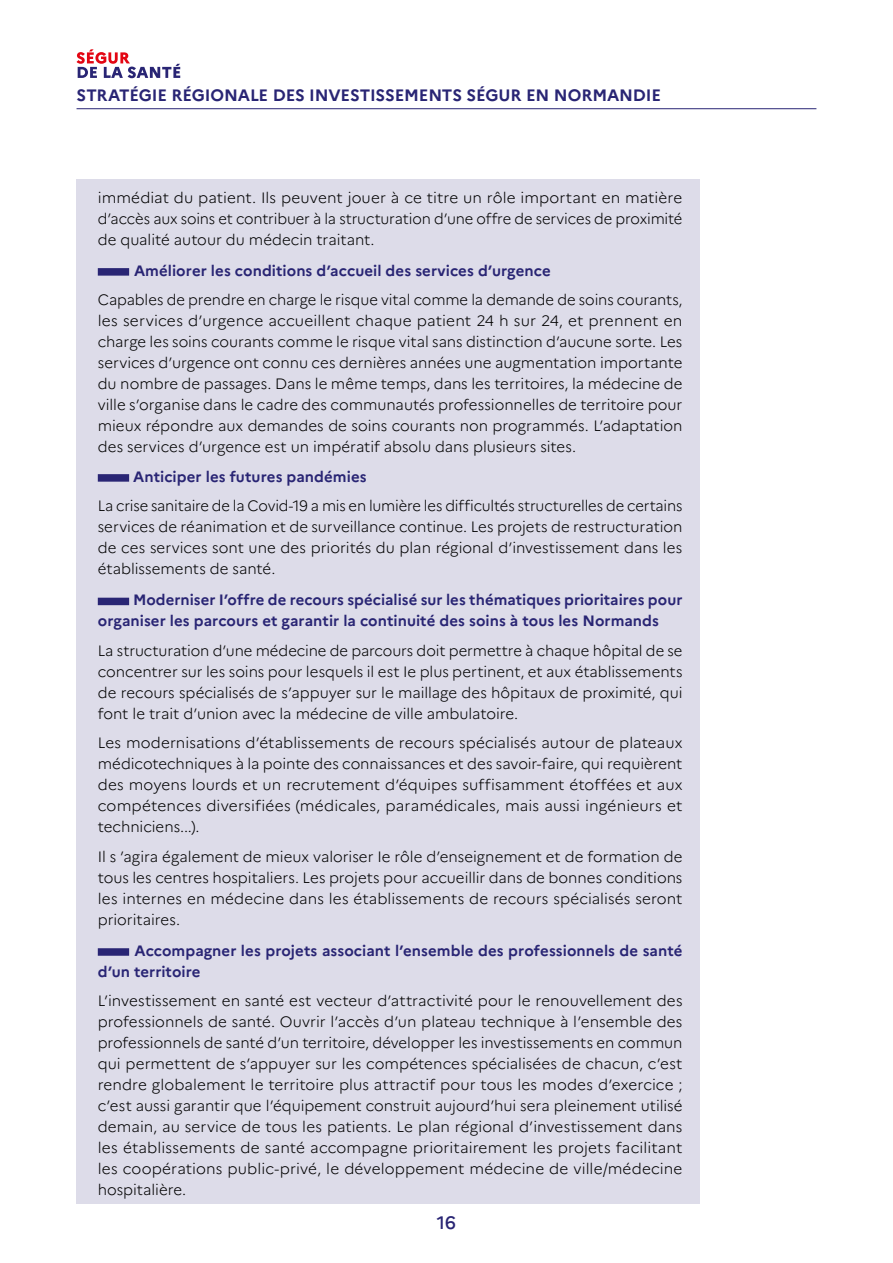
<style>
.page{position:relative;width:893px;height:1263px;background:#fff}
.page>*{position:absolute;margin:0;border:0;box-sizing:border-box;transform-origin:0 0}
.t1{font:500 18px "Marianne";color:#292574}
.t2{font:700 16.5px "Marianne";letter-spacing:-.01em;color:#292574}
.t3{font:300 15px/21px "Marianne";color:#000;text-align:justify}
.t4{font:700 15px/21px "Marianne";letter-spacing:.005em;color:#292574}
</style>
<div class="page">
<div style="left:77px;top:179px;width:623px;height:1024px;background:#dddce9"></div>
<hr style="left:77px;top:108px;width:739px;height:1px;background:#292574">
<svg style="left:77px;top:49px;width:103px;height:29px"></svg>
<div style="left:98px;top:268px;width:31px;height:8px;background:#292574"></div>
<div style="left:98px;top:474px;width:31px;height:8px;background:#292574"></div>
<div style="left:98px;top:598px;width:31px;height:7px;background:#292574"></div>
<div style="left:98px;top:948px;width:31px;height:8px;background:#292574"></div>
<p class="t2" style="left:77px;top:85px;width:586px">STRATÉGIE RÉGIONALE DES INVESTISSEMENTS SÉGUR EN NORMANDIE</p>
<p class="t3" style="left:98px;top:187px;width:586px">immédiat du patient. Ils peuvent jouer à ce titre un rôle important en matière d’accès aux soins et contribuer à la structuration d’une offre de services de proximité de qualité autour du médecin traitant.</p>
<p class="t4" style="left:134px;top:260px;width:418px">Améliorer les conditions d’accueil des services d’urgence</p>
<p class="t3" style="left:98px;top:289px;width:586px">Capables de prendre en charge le risque vital comme la demande de soins courants, les services d’urgence accueillent chaque patient 24 h sur 24, et prennent en charge les soins courants comme le risque vital sans distinction d’aucune sorte. Les services d’urgence ont connu ces dernières années une augmentation importante du nombre de passages. Dans le même temps, dans les territoires, la médecine de ville s’organise dans le cadre des communautés professionnelles de territoire pour mieux répondre aux demandes de soins courants non programmés. L’adaptation des services d’urgence est un impératif absolu dans plusieurs sites.</p>
<p class="t4" style="left:133px;top:466px;width:235px">Anticiper les futures pandémies</p>
<p class="t3" style="left:98px;top:495px;width:586px">La crise sanitaire de la Covid-19 a mis en lumière les difficultés structurelles de certains services de réanimation et de surveillance continue. Les projets de restructuration de ces services sont une des priorités du plan régional d’investissement dans les établissements de santé.</p>
<p class="t4" style="left:98px;top:589px;width:586px;text-indent:35px">Moderniser I’offre de recours spécialisé sur les thématiques prioritaires pour organiser les parcours et garantir la continuité des soins à tous les Normands</p>
<p class="t3" style="left:98px;top:640px;width:586px">La structuration d’une médecine de parcours doit permettre à chaque hôpital de se concentrer sur les soins pour lesquels il est Ie plus pertinent, et aux établissements de recours spécialisés de s’appuyer sur le maillage des hôpitaux de proximité, qui font le trait d’union avec la médecine de ville ambulatoire.</p>
<p class="t3" style="left:98px;top:732px;width:586px">Les modernisations d’établissements de recours spécialisés autour de plateaux médicotechniques à la pointe des connaissances et des savoir-faire, qui requièrent des moyens lourds et un recrutement d’équipes suffisamment étoffées et aux compétences diversifiées (médicales, paramédicales, mais aussi ingénieurs et techniciens...).</p>
<p class="t3" style="left:98px;top:846px;width:586px">Il s ’agira également de mieux valoriser Ie rôle d’enseignement et de formation de tous les centres hospitaliers. Les projets pour accueillir dans de bonnes conditions les internes en médecine dans les établissements de recours spécialisés seront prioritaires.</p>
<p class="t4" style="left:98px;top:940px;width:586px;text-indent:37px">Accompagner les projets associant l’ensemble des professionnels de santé d’un territoire</p>
<p class="t3" style="left:98px;top:990px;width:586px">L’investissement en santé est vecteur d’attractivité pour le renouvellement des professionnels de santé. Ouvrir l’accès d’un plateau technique à l’ensemble des professionnels de santé d’un territoire, développer les investissements en commun qui permettent de s’appuyer sur les compétences spécialisées de chacun, c’est rendre globalement le territoire plus attractif pour tous les modes d’exercice ; c’est aussi garantir que l’équipement construit aujourd’hui sera pleinement utilisé demain, au service de tous les patients. Le plan régional d’investissement dans les établissements de santé accompagne prioritairement les projets facilitant les coopérations public-privé, le développement médecine de ville/médecine hospitalière.</p>
<p class="t1" style="left:437px;top:1212px;width:21px">16</p>
</div>
